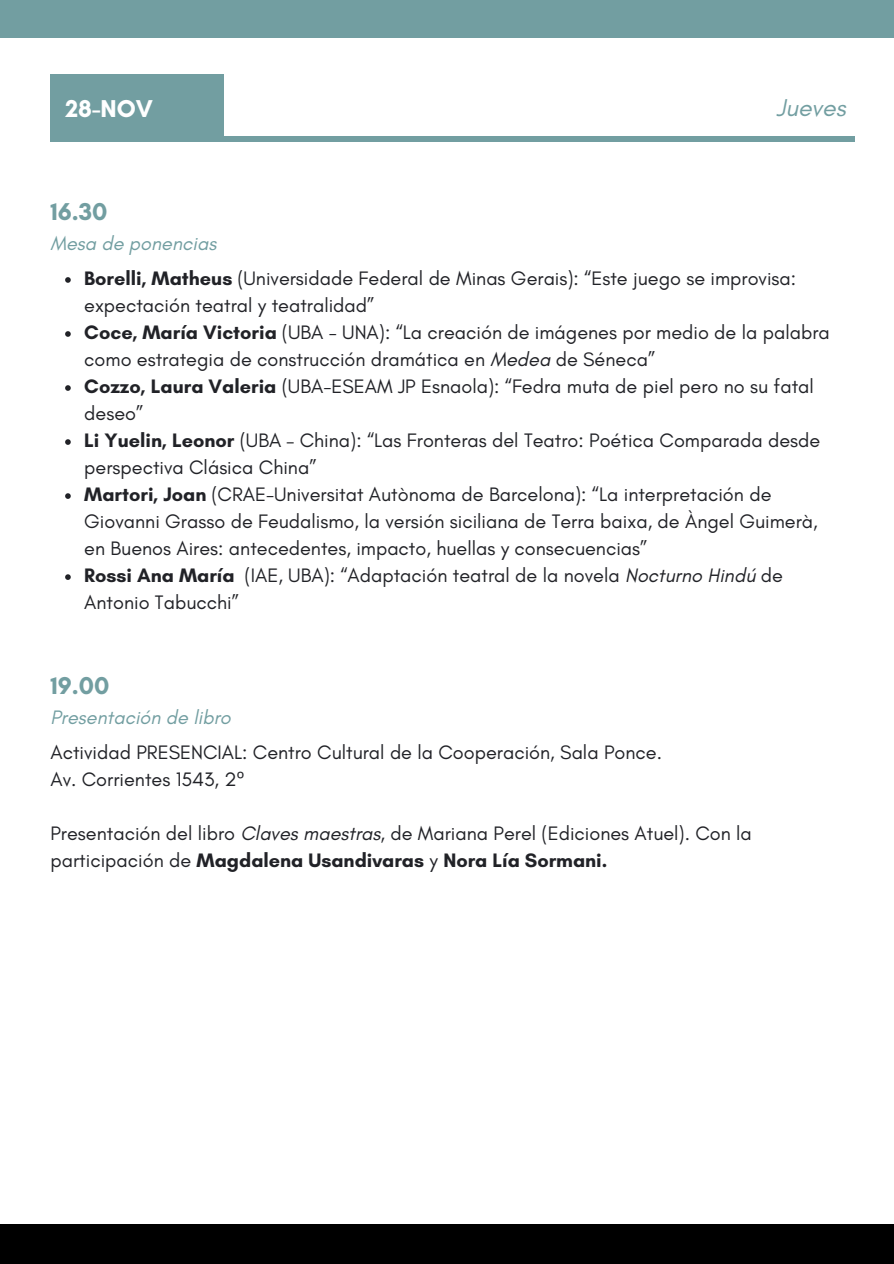
<style>
.page{position:relative;width:894px;height:1264px;background:#fff}
.page>*{position:absolute;margin:0;border:0;box-sizing:border-box;transform-origin:0 0}
.t1{font:700 24.75px "Glacial Indifference";color:#729ea1}
.t2{font:700 24.75px "Glacial Indifference";color:#fff}
.t3{font:italic 24.75px "Glacial Indifference";color:#729ea1}
.t4{font:19.8px/27px "Glacial Indifference";color:#212227}
.t5{font:italic 19.8px "Glacial Indifference";color:#729ea1}
.s1{font-weight:700}
.s2{font-style:italic}
.s3{font-family:"Noto Sans"}
</style>
<div class="page">
<div style="left:56px;top:136px;width:798px;height:5px;background:#729ea1"></div>
<div style="left:50px;top:75px;width:174px;height:67px;background:#729ea1"></div>
<div style="left:0;top:1224px;width:893px;height:39px;background:#000"></div>
<div style="left:0;top:0;width:893px;height:38px;background:#729ea1"></div>
<svg style="left:65px;top:277px;width:6px;height:6px"></svg>
<svg style="left:65px;top:331px;width:6px;height:6px"></svg>
<svg style="left:65px;top:385px;width:6px;height:6px"></svg>
<svg style="left:65px;top:439px;width:6px;height:6px"></svg>
<svg style="left:65px;top:493px;width:6px;height:6px"></svg>
<svg style="left:65px;top:574px;width:6px;height:6px"></svg>
<h1 class="t2" style="left:65px;top:93px;width:89px">28-NOV</h1>
<h2 class="t3" style="left:776px;top:92px;width:71px">Jueves</h2>
<p class="t1" style="left:50px;top:196px;width:59px">16.30</p>
<p class="t5" style="left:50px;top:231px;width:167px">Mesa de ponencias</p>
<p class="t4" style="left:84px;top:264px;width:713px"><span class="s1">Borelli, Matheus</span> (Universidade Federal de Minas Gerais): “Este juego se improvisa: expectación teatral y teatralidad”</p>
<h1 class="t4" style="left:84px;top:318px;width:747px"><span class="s1">Coce, María Victoria</span> (UBA - UNA): “La creación de imágenes por medio de la palabra como estrategia de construcción dramática en <span class="s2">Medea</span> de Séneca”</h1>
<p class="t4" style="left:84px;top:372px;width:730px"><span class="s1">Cozzo, Laura Valeria</span> (UBA-ESEAM JP Esnaola): “Fedra muta de piel pero no su fatal deseo”</p>
<p class="t4" style="left:84px;top:426px;width:737px"><span class="s1">Li Yuelin, Leonor</span> (UBA – China): “Las Fronteras del Teatro: Poética Comparada desde perspectiva Clásica China”</p>
<p class="t4" style="left:84px;top:480px;width:734px"><span class="s1">Martori, Joan</span> (CRAE-Universitat Autònoma de Barcelona): “La interpretación de<br>Giovanni Grasso de Feudalismo, la versión siciliana de Terra baixa, de Àngel Guimerà, en Buenos Aires: antecedentes, impacto, huellas y consecuencias”</p>
<p class="t4" style="left:84px;top:561px;width:700px"><span class="s1">Rossi Ana María</span> (IAE, UBA): “Adaptación teatral de la novela <span class="s2">Nocturno Hindú</span> de<br>Antonio Tabucchi”</p>
<h1 class="t1" style="left:50px;top:670px;width:60px">19.00</h1>
<p class="t5" style="left:50px;top:705px;width:182px">Presentación de libro</p>
<p class="t4" style="left:50px;top:738px;width:612px">Actividad PRESENCIAL: Centro Cultural de la Cooperación, Sala Ponce.</p>
<p class="t4" style="left:50px;top:765px;width:195px">Av. Corrientes 1543, 2<span class="s3">º</span></p>
<p class="t4" style="left:50px;top:819px;width:702px">Presentación del libro <span class="s2">Claves maestras,</span> de Mariana Perel (Ediciones Atuel). Con la participación de <span class="s1">Magdalena Usandivaras</span> y <span class="s1">Nora Lía Sormani.</span></p>
</div>
